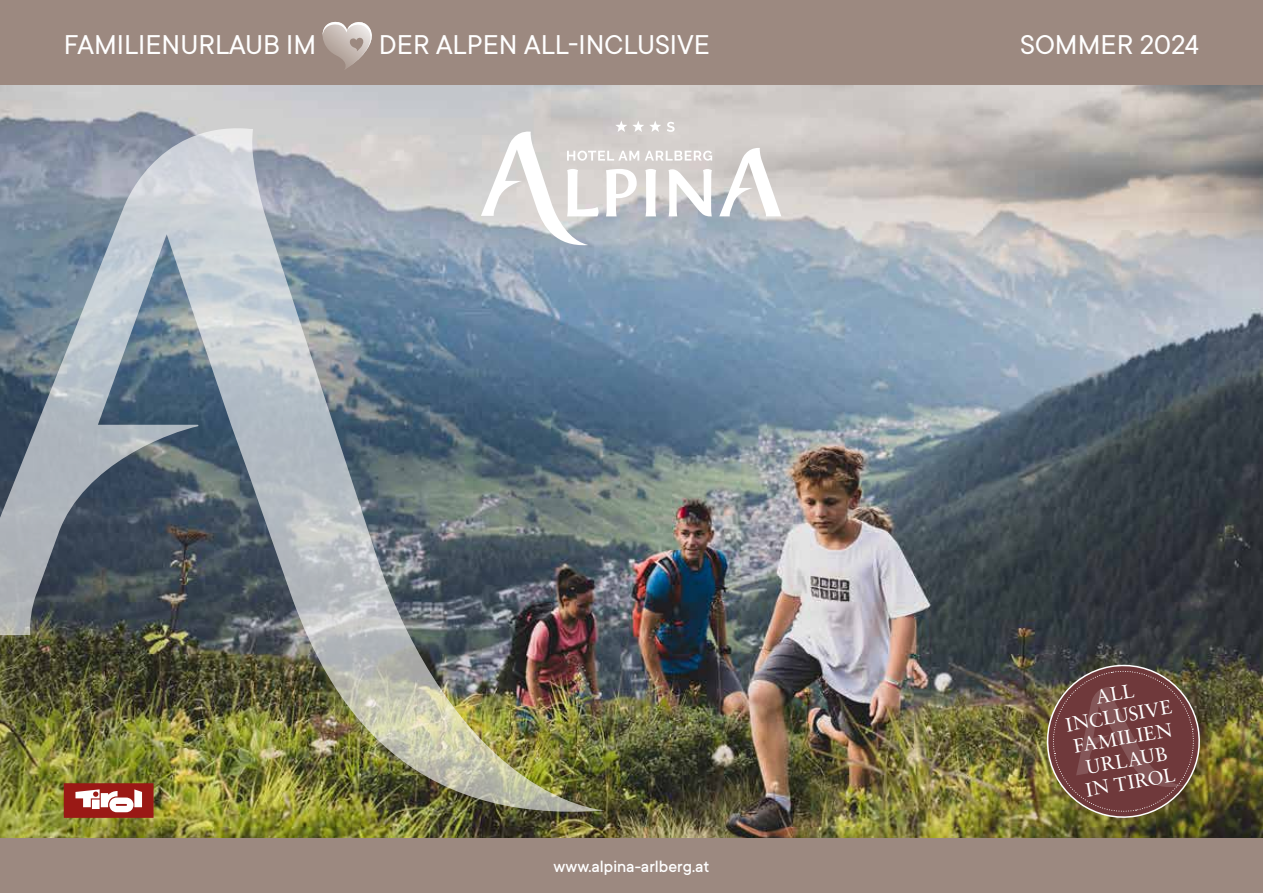
<style>
.page{position:relative;width:1263px;height:893px;background:#9c8980}
.page>*{position:absolute;margin:0;border:0;box-sizing:border-box;transform-origin:0 0}
.t1{font:30px "TT Commons";color:#fff}
.t2{font:19.5px/22.5px "Sabon LT Std";color:#fff;text-align:center}
.t3{font:500 18px "TT Commons";color:#fff}
</style>
<div class="page">
<img style="left:0;top:85px;width:1263px;height:752px">
<img style="left:0;top:127px;width:605px;height:686px">
<svg style="left:481px;top:120px;width:231px;height:125px;background:#d3d3d4"></svg>
<svg style="left:719px;top:148px;width:62px;height:68px;background:#dcdada"></svg>
<img style="left:1041px;top:659px;width:164px;height:164px">
<svg style="left:322px;top:21px;width:50px;height:48px"></svg>
<svg style="left:64px;top:783px;width:90px;height:35px;background:#b55b56"></svg>
<p class="t1" style="left:64px;top:26px;width:254px">FAMILIENURLAUB IM</p>
<p class="t1" style="left:379px;top:26px;width:333px">DER ALPEN ALL-INCLUSIVE</p>
<p class="t1" style="left:1020px;top:26px;width:180px">SOMMER 2024</p>
<p class="t3" style="left:554px;top:855px;width:157px">www.alpina-arlberg.at</p>
<p class="t2" style="left:1060px;top:692px;width:109px;rotate:-10deg">ALL<br>INCLUSIVE<br>FAMILIEN<br>URLAUB<br>IN TIROL</p>
</div>
